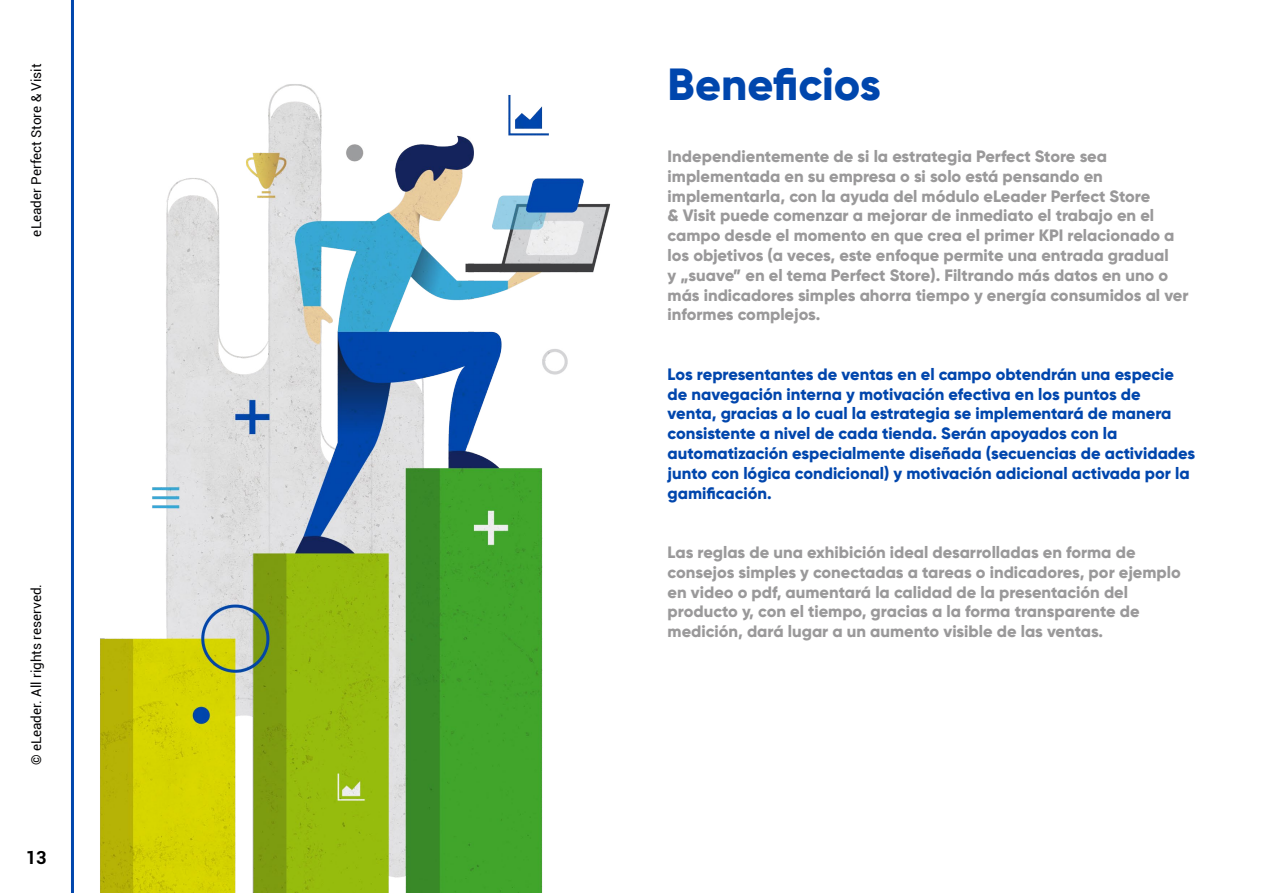
<style>
.page{position:relative;width:1263px;height:893px;background:#fff}
.page>*{position:absolute;margin:0;border:0;box-sizing:border-box;transform-origin:0 0}
.t1{font:800 45px "Gilroy";color:#0046ad}
.t2{font:700 18px "Roboto";color:#000}
.t3{font:800 16.5px/19.8px "Gilroy";color:#9a999a}
.t4{font:800 16.5px/19.8px "Gilroy";color:#0046ad}
.t5{font:13.5px "Roboto";color:#020203}
</style>
<div class="page">
<hr style="left:71px;top:0;width:3px;height:893px;background:#0046ad">
<img style="left:100px;top:84px;width:511px;height:809px">
<p class="t5" style="left:27px;top:236px;width:174px;rotate:-90deg">eLeader Perfect Store &amp; Visit</p>
<p class="t5" style="left:27px;top:765px;width:183px;rotate:-90deg">© eLeader. All rights reserved.</p>
<p class="t2" style="left:26px;top:844px;width:22px">13</p>
<h1 class="t1" style="left:668px;top:56px;width:215px">Beneficios</h1>
<p class="t3" style="left:668px;top:146px;width:522px">Independientemente de si la estrategia Perfect Store sea implementada en su empresa o si solo está pensando en implementarla, con la ayuda del módulo eLeader Perfect Store<br>&amp; Visit puede comenzar a mejorar de inmediato el trabajo en el campo desde el momento en que crea el primer KPI relacionado a los objetivos (a veces, este enfoque permite una entrada gradual<br>y „suave” en el tema Perfect Store). Filtrando más datos en uno o más indicadores simples ahorra tiempo y energía consumidos al ver informes complejos.</p>
<p class="t4" style="left:668px;top:364px;width:529px">Los representantes de ventas en el campo obtendrán una especie de navegación interna y motivación efectiva en los puntos de<br>venta, gracias a lo cual la estrategia se implementará de manera consistente a nivel de cada tienda. Serán apoyados con la automatización especialmente diseñada (secuencias de actividades junto con lógica condicional) y motivación adicional activada por la gamificación.</p>
<p class="t3" style="left:668px;top:542px;width:515px">Las reglas de una exhibición ideal desarrolladas en forma de consejos simples y conectadas a tareas o indicadores, por ejemplo en video o pdf, aumentará la calidad de la presentación del producto y, con el tiempo, gracias a la forma transparente de medición, dará lugar a un aumento visible de las ventas.</p>
</div>
